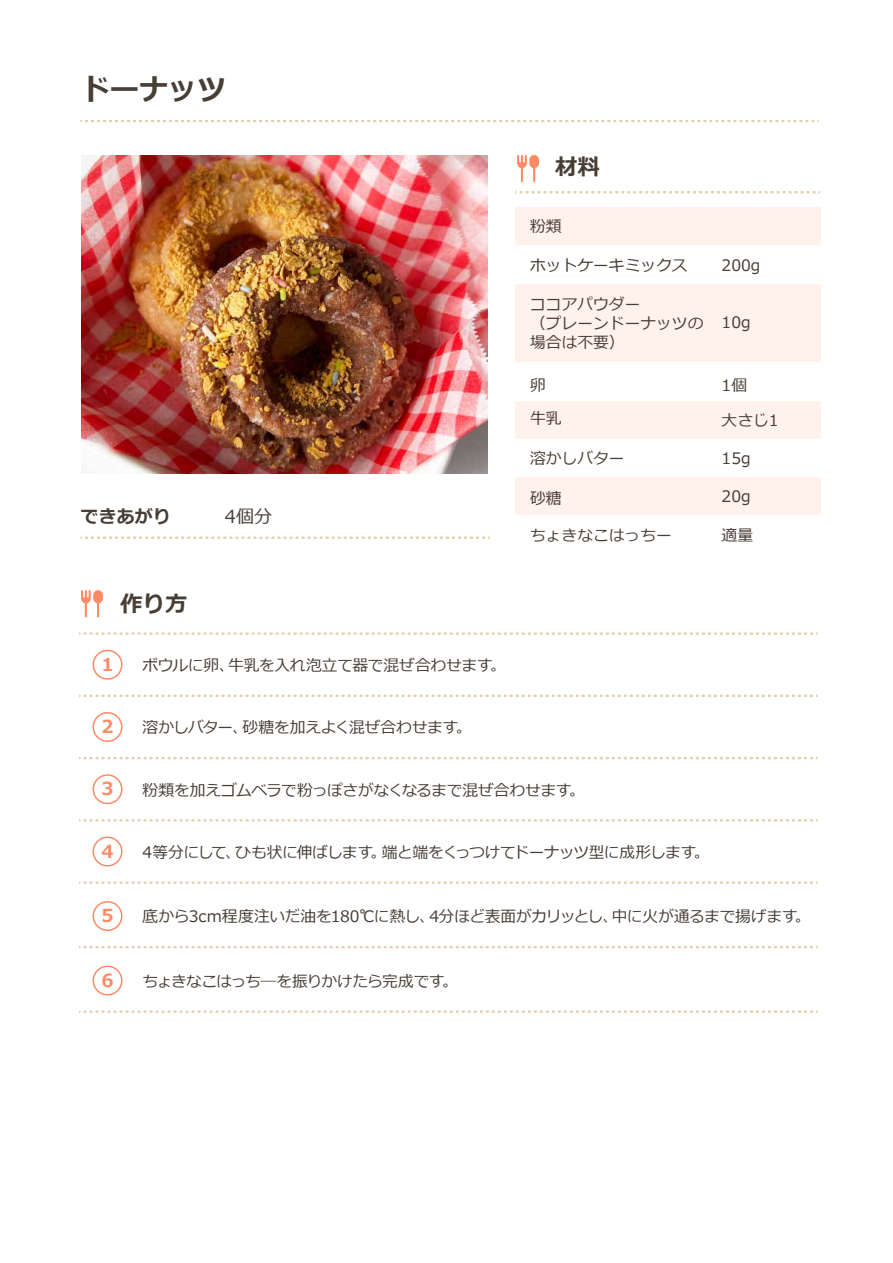
<style>
.page{position:relative;width:893px;height:1263px;background:#fff}
.page>*{position:absolute;margin:0;border:0;box-sizing:border-box;transform-origin:0 0}
.t1{font:700 29.25px "Meiryo";color:#473e35}
.t2{font:700 22.5px "Meiryo";color:#473e35}
.t3{font:700 18px "Meiryo";color:#ff8a66}
.t4{font:700 18px "Meiryo";color:#473e35}
.t5{font:18px "Meiryo";color:#473e35}
.t6{font:15.75px/18.9px "Meiryo";letter-spacing:-.01em;color:#473e35}
.t7{font:15.75px "Meiryo";letter-spacing:-.03em;color:#473e35}
.t8{font:15.75px "Meiryo";letter-spacing:-.045em;color:#473e35}
</style>
<div class="page">
<div style="left:515px;top:207px;width:305px;height:39px;background:#fff1ec"></div>
<div style="left:515px;top:284px;width:305px;height:79px;background:#fff1ec"></div>
<div style="left:515px;top:401px;width:305px;height:38px;background:#fff1ec"></div>
<div style="left:515px;top:477px;width:305px;height:39px;background:#fff1ec"></div>
<div style="left:93px;top:650px;width:30px;height:30px;border:2px solid #ff8a66;border-radius:50%"></div>
<div style="left:93px;top:712px;width:30px;height:30px;border:2px solid #ff8a66;border-radius:50%"></div>
<div style="left:93px;top:774px;width:30px;height:30px;border:2px solid #ff8a66;border-radius:50%"></div>
<div style="left:93px;top:836px;width:30px;height:30px;border:2px solid #ff8a66;border-radius:50%"></div>
<img style="left:81px;top:155px;width:407px;height:318px">
<svg style="left:80px;top:537px;width:409px;height:2px"></svg>
<svg style="left:79px;top:632px;width:738px;height:3px"></svg>
<svg style="left:79px;top:695px;width:738px;height:2px"></svg>
<svg style="left:79px;top:757px;width:738px;height:2px"></svg>
<svg style="left:79px;top:819px;width:738px;height:2px"></svg>
<svg style="left:79px;top:881px;width:738px;height:3px"></svg>
<div style="left:93px;top:901px;width:30px;height:30px;border:2px solid #ff8a66;border-radius:50%"></div>
<svg style="left:79px;top:946px;width:738px;height:2px"></svg>
<div style="left:93px;top:965px;width:30px;height:30px;border:2px solid #ff8a66;border-radius:50%"></div>
<svg style="left:79px;top:1010px;width:738px;height:3px"></svg>
<svg style="left:80px;top:120px;width:739px;height:2px"></svg>
<svg style="left:515px;top:191px;width:305px;height:2px"></svg>
<svg style="left:517px;top:155px;width:22px;height:27px"></svg>
<svg style="left:81px;top:590px;width:22px;height:27px"></svg>
<h1 class="t1" style="left:81px;top:69px;width:148px">ドーナッツ</h1>
<p class="t4" style="left:81px;top:503px;width:92px">できあがり</p>
<p class="t5" style="left:225px;top:503px;width:49px">4個分</p>
<h2 class="t2" style="left:120px;top:587px;width:69px">作り方</h2>
<p class="t3" style="left:102px;top:654px;width:14px">1</p>
<p class="t6" style="left:143px;top:657px;width:365px">ボウルに卵、牛乳を入れ泡立て器で混ぜ合わせます。</p>
<p class="t3" style="left:102px;top:716px;width:14px">2</p>
<p class="t6" style="left:143px;top:719px;width:330px">溶かしバター、砂糖を加えよく混ぜ合わせます。</p>
<h2 class="t2" style="left:555px;top:151px;width:47px">材料</h2>
<p class="t6" style="left:530px;top:218px;width:33px">粉類</p>
<p class="t6" style="left:530px;top:256px;width:159px">ホットケーキミックス</p>
<p class="t6" style="left:722px;top:257px;width:40px">200g</p>
<p class="t6" style="left:530px;top:296px;width:175px">ココアパウダー<br>（プレーンドーナッツの場合は不要）</p>
<p class="t6" style="left:722px;top:314px;width:31px">10g</p>
<p class="t6" style="left:530px;top:376px;width:17px">卵</p>
<p class="t6" style="left:722px;top:376px;width:27px">1個</p>
<p class="t6" style="left:530px;top:410px;width:33px">牛乳</p>
<p class="t6" style="left:722px;top:411px;width:59px">大さじ1</p>
<p class="t6" style="left:530px;top:450px;width:96px">溶かしバター</p>
<p class="t6" style="left:722px;top:450px;width:31px">15g</p>
<p class="t6" style="left:530px;top:489px;width:33px">砂糖</p>
<p class="t6" style="left:722px;top:488px;width:31px">20g</p>
<p class="t6" style="left:530px;top:526px;width:143px">ちょきなこはっちー</p>
<p class="t6" style="left:722px;top:526px;width:33px">適量</p>
<p class="t3" style="left:102px;top:779px;width:14px">3</p>
<p class="t3" style="left:102px;top:841px;width:14px">4</p>
<p class="t6" style="left:143px;top:781px;width:444px">粉類を加えゴムベラで粉っぽさがなくなるまで混ぜ合わせます。</p>
<p class="t7" style="left:143px;top:841px;width:568px">4等分にして、ひも状に伸ばします。端と端をくっつけてドーナッツ型に成形します。</p>
<p class="t3" style="left:102px;top:905px;width:14px">5</p>
<p class="t6" style="left:143px;top:908px;width:670px">底から3cm程度注いだ油を180℃に熱し、4分ほど表面がカリッとし、中に火が通るまで揚げます。</p>
<p class="t3" style="left:102px;top:970px;width:14px">6</p>
<p class="t8" style="left:143px;top:970px;width:317px">ちょきなこはっち―を振りかけたら完成です。</p>
</div>
